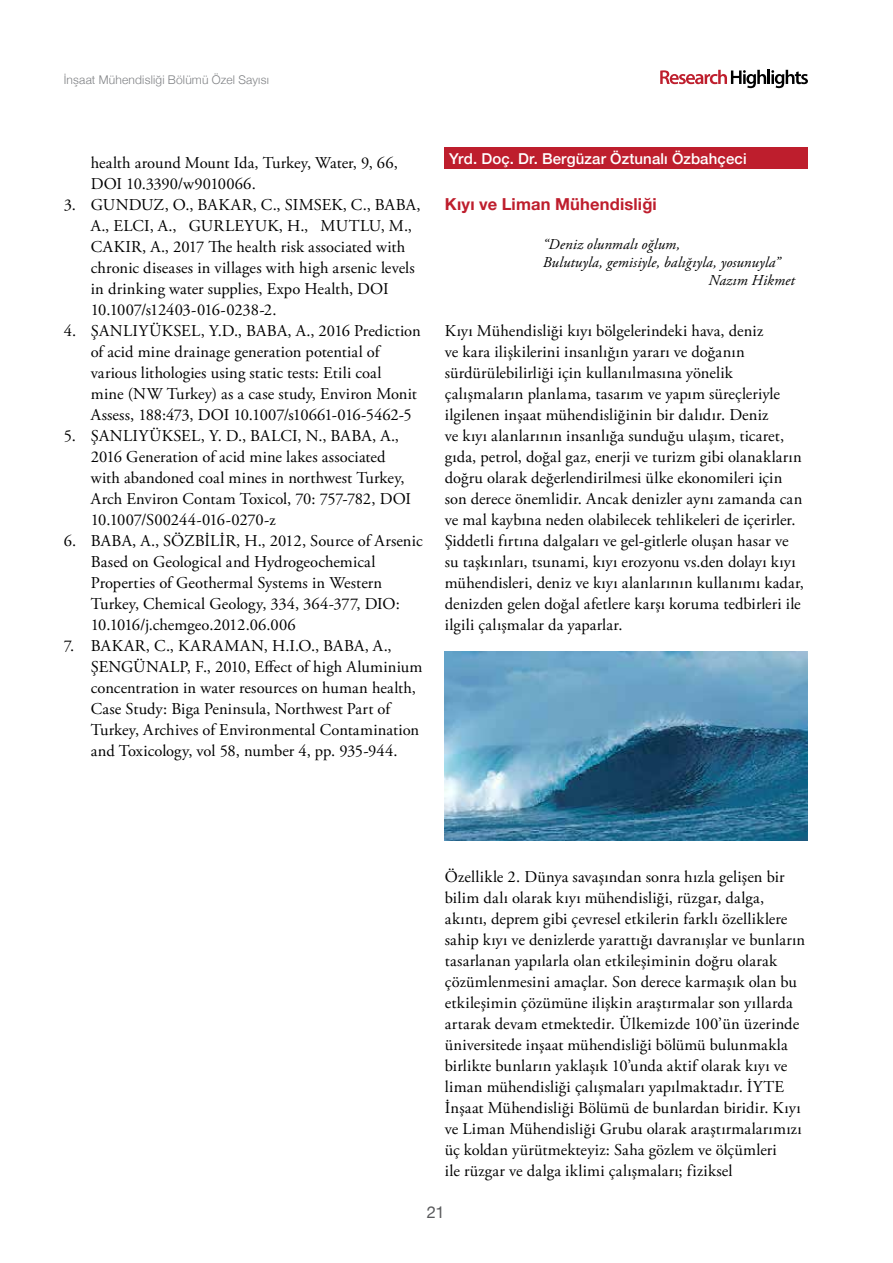
<style>
.page{position:relative;width:893px;height:1263px;background:#fff}
.page>*{position:absolute;margin:0;border:0;box-sizing:border-box;transform-origin:0 0}
.t1{font:16.5px/21px "Adobe Garamond Pro";letter-spacing:.01em;color:#000}
.t2{font:700 16.5px "Helvetica Neue";letter-spacing:.01em;color:#be1e2d}
.t3{font:16.5px "Helvetica Neue";color:#58595b}
.t4{font:italic 15px "Adobe Garamond Pro";letter-spacing:.01em;color:#000}
.t5{font:500 15px "Helvetica Neue";letter-spacing:.01em;color:#fff}
.t6{font:300 12px "Helvetica Neue";letter-spacing:.015em;color:#808285}
</style>
<div class="page">
<svg style="left:660px;top:70px;width:148px;height:18px"></svg>
<div style="left:445px;top:147px;width:363px;height:21px;background:#be1e2d"></div>
<img style="left:445px;top:651px;width:363px;height:189px">
<p class="t6" style="left:64px;top:70px;width:207px">İnşaat Mühendisliği Bölümü Özel Sayısı</p>
<p class="t1" style="left:91px;top:153px;width:309px">health around Mount Ida, Turkey, Water, 9, 66,<br>DOI 10.3390/w9010066.</p>
<p class="t1" style="left:91px;top:195px;width:331px;text-indent:-27px">3. GUNDUZ, O., BAKAR, C., SIMSEK, C., BABA, A., ELCI, A., GURLEYUK, H., MUTLU, M., CAKIR, A., 2017 The health risk associated with chronic diseases in villages with high arsenic levels in drinking water supplies, Expo Health, DOI 10.1007/s12403-016-0238-2.</p>
<p class="t1" style="left:91px;top:321px;width:331px;text-indent:-27px">4. ŞANLIYÜKSEL, Y.D., BABA, A., 2016 Prediction of acid mine drainage generation potential of various lithologies using static tests: Etili coal<br>mine (NW Turkey) as a case study, Environ Monit Assess, 188:473, DOI 10.1007/s10661-016-5462-5</p>
<p class="t1" style="left:91px;top:426px;width:322px;text-indent:-27px">5. ŞANLIYÜKSEL, Y. D., BALCI, N., BABA, A., 2016 Generation of acid mine lakes associated with abandoned coal mines in northwest Turkey, Arch Environ Contam Toxicol, 70: 757-782, DOI 10.1007/S00244-016-0270-z</p>
<p class="t1" style="left:91px;top:531px;width:333px;text-indent:-27px">6. BABA, A., SÖZBİLİR, H., 2012, Source of Arsenic Based on Geological and Hydrogeochemical Properties of Geothermal Systems in Western Turkey, Chemical Geology, 334, 364-377, DIO:<br>10.1016/j.chemgeo.2012.06.006</p>
<p class="t1" style="left:91px;top:636px;width:333px;text-indent:-27px">7. BAKAR, C., KARAMAN, H.I.O., BABA, A., ŞENGÜNALP, F., 2010, Effect of high Aluminium concentration in water resources on human health, Case Study: Biga Peninsula, Northwest Part of Turkey, Archives of Environmental Contamination and Toxicology, vol 58, number 4, pp. 935-944.</p>
<p class="t5" style="left:449px;top:146px;width:299px">Yrd. Doç. Dr. Bergüzar Öztunalı Özbahçeci</p>
<p class="t2" style="left:445px;top:191px;width:213px">Kıyı ve Liman Mühendisliği</p>
<p class="t4" style="left:543px;top:235px;width:139px">“Deniz olunmalı oğlum,</p>
<p class="t4" style="left:543px;top:253px;width:239px">Bulutuyla, gemisiyle, balığıyla, yosunuyla”</p>
<p class="t4" style="left:708px;top:271px;width:88px">Nazım Hikmet</p>
<p class="t1" style="left:445px;top:321px;width:361px">Kıyı Mühendisliği kıyı bölgelerindeki hava, deniz<br>ve kara ilişkilerini insanlığın yararı ve doğanın sürdürülebilirliği için kullanılmasına yönelik çalışmaların planlama, tasarım ve yapım süreçleriyle ilgilenen inşaat mühendisliğinin bir dalıdır. Deniz<br>ve kıyı alanlarının insanlığa sunduğu ulaşım, ticaret, gıda, petrol, doğal gaz, enerji ve turizm gibi olanakların doğru olarak değerlendirilmesi ülke ekonomileri için son derece önemlidir. Ancak denizler aynı zamanda can ve mal kaybına neden olabilecek tehlikeleri de içerirler.<br>Şiddetli fırtına dalgaları ve gel-gitlerle oluşan hasar ve su taşkınları, tsunami, kıyı erozyonu vs.den dolayı kıyı mühendisleri, deniz ve kıyı alanlarının kullanımı kadar, denizden gelen doğal afetlere karşı koruma tedbirleri ile ilgili çalışmalar da yaparlar.</p>
<p class="t1" style="left:445px;top:867px;width:362px">Özellikle 2. Dünya savaşından sonra hızla gelişen bir bilim dalı olarak kıyı mühendisliği, rüzgar, dalga, akıntı, deprem gibi çevresel etkilerin farklı özelliklere sahip kıyı ve denizlerde yarattığı davranışlar ve bunların tasarlanan yapılarla olan etkileşiminin doğru olarak çözümlenmesini amaçlar. Son derece karmaşık olan bu etkileşimin çözümüne ilişkin araştırmalar son yıllarda artarak devam etmektedir. Ülkemizde 100’ün üzerinde üniversitede inşaat mühendisliği bölümü bulunmakla birlikte bunların yaklaşık 10’unda aktif olarak kıyı ve liman mühendisliği çalışmaları yapılmaktadır. İYTE İnşaat Mühendisliği Bölümü de bunlardan biridir. Kıyı ve Liman Mühendisliği Grubu olarak araştırmalarımızı üç koldan yürütmekteyiz: Saha gözlem ve ölçümleri<br>ile rüzgar ve dalga iklimi çalışmaları; fiziksel</p>
<p class="t3" style="left:427px;top:1200px;width:19px">21</p>
</div>
